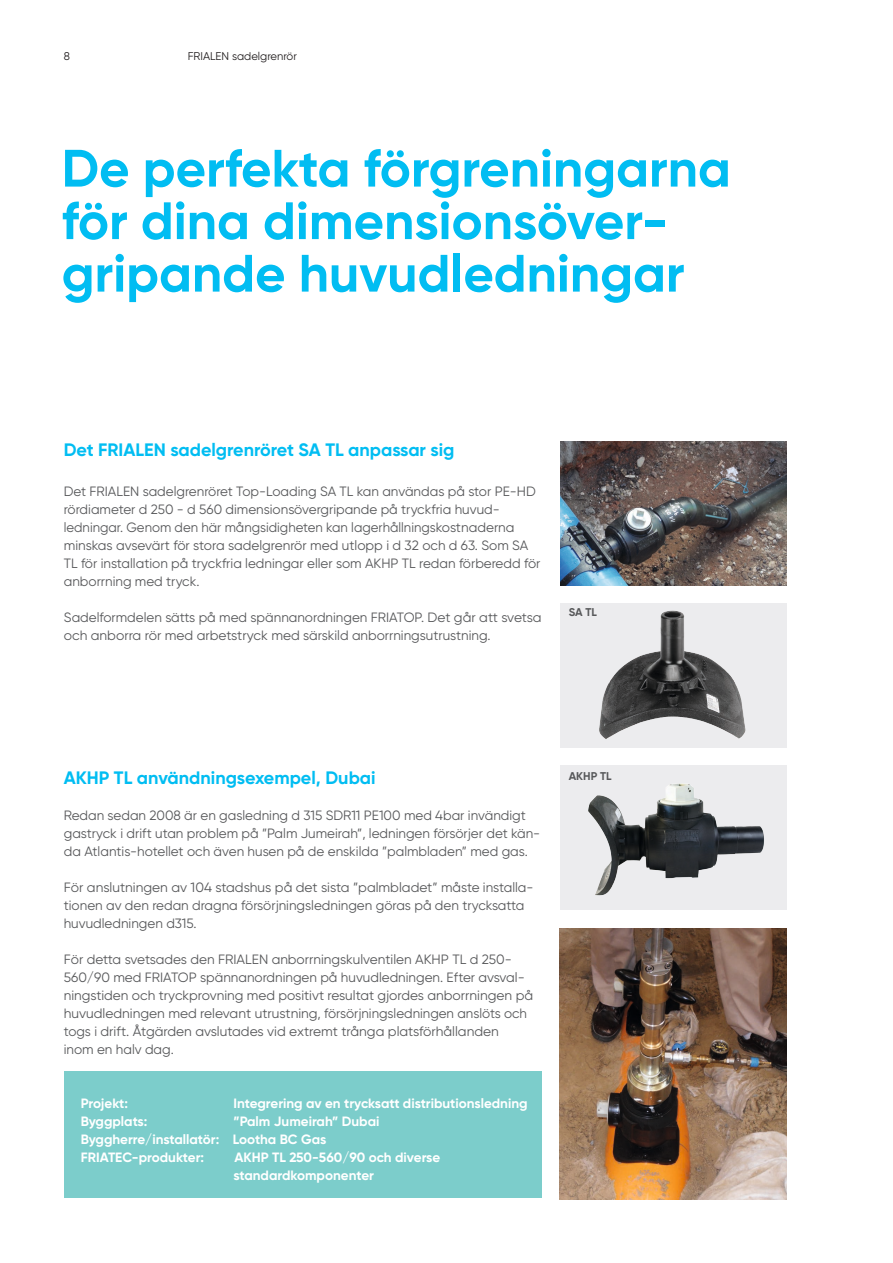
<style>
.page{position:relative;width:893px;height:1263px;background:#fff}
.page>*{position:absolute;margin:0;border:0;box-sizing:border-box;transform-origin:0 0}
.t1{font:700 52.5px/52.5px "Gilroy";color:#01bdf2}
.INTRO{font:700 18px "Gilroy";color:#01bdf2}
.copy{font:13.5px/18px "Gilroy";color:#57585a}
.left_Titel{font:700 13.5px/18px "Gilroy";color:#fff}
.t2{font:11.25px "Gilroy";color:#231f20}
.BU{font:700 11.25px "Gilroy";color:#57585a}
</style>
<div class="page">
<img style="left:560px;top:442px;width:227px;height:144px">
<div style="left:560px;top:604px;width:227px;height:144px;background:#ececee"></div>
<img style="left:599px;top:610px;width:147px;height:129px">
<div style="left:560px;top:766px;width:227px;height:144px;background:#ececee"></div>
<img style="left:588px;top:783px;width:176px;height:113px">
<img style="left:560px;top:928px;width:227px;height:271px">
<div style="left:64px;top:1072px;width:477px;height:126px;background:#7ccdcb"></div>
<p class="t2" style="left:64px;top:49px;width:8px">8</p>
<p class="t2" style="left:188px;top:49px;width:111px">FRIALEN sadelgrenrör</p>
<p class="t1" style="left:62px;top:142px;width:671px">De perfekta förgreningarna för dina dimensionsöver&shy;gripande huvudledningar</p>
<p class="INTRO" style="left:64px;top:439px;width:392px">Det FRIALEN sadelgrenröret SA TL anpassar sig</p>
<p class="copy" style="left:64px;top:482px;width:478px">Det FRIALEN sadelgrenröret Top-Loading SA TL kan användas på stor PE-HD rördiameter d 250 - d 560 dimensionsövergripande på tryckfria huvud&shy;ledningar. Genom den här mångsidigheten kan lagerhållningskostnaderna minskas avsevärt för stora sadelgrenrör med utlopp i d 32 och d 63. Som SA TL för installation på tryckfria ledningar eller som AKHP TL redan förberedd för anborrning med tryck.</p>
<p class="copy" style="left:64px;top:608px;width:479px">Sadelformdelen sätts på med spännanordningen FRIATOP. Det går att svetsa och anborra rör med arbetstryck med särskild anborrningsutrustning.</p>
<p class="BU" style="left:569px;top:605px;width:30px">SA TL</p>
<p class="INTRO" style="left:64px;top:766px;width:313px">AKHP TL användningsexempel, Dubai</p>
<p class="copy" style="left:64px;top:806px;width:478px">Redan sedan 2008 är en gasledning d 315 SDR11 PE100 med 4bar invändigt gastryck i drift utan problem på ”Palm Jumeirah”, ledningen försörjer det kän&shy;da Atlantis-hotellet och även husen på de enskilda ”palmbladen” med gas.</p>
<p class="copy" style="left:64px;top:878px;width:471px">För anslutningen av 104 stadshus på det sista ”palmbladet” måste installa&shy;tionen av den redan dragna försörjningsledningen göras på den trycksatta huvudledningen d315.</p>
<p class="copy" style="left:64px;top:950px;width:471px">För detta svetsades den FRIALEN anborrningskulventilen AKHP TL d 250- 560/90 med FRIATOP spännanordningen på huvudledningen. Efter avsval&shy;ningstiden och tryckprovning med positivt resultat gjordes anborrningen på huvudledningen med relevant utrustning, försörjningsledningen anslöts och togs i drift. Åtgärden avslutades vid extremt trånga platsförhållanden<br>inom en halv dag.</p>
<p class="left_Titel" style="left:81px;top:1094px;width:49px">Projekt:</p>
<p class="left_Titel" style="left:233px;top:1094px;width:296px">Integrering av en trycksatt distributionsledning</p>
<p class="left_Titel" style="left:81px;top:1112px;width:68px">Byggplats:</p>
<p class="left_Titel" style="left:233px;top:1112px;width:148px">”Palm Jumeirah” Dubai</p>
<p class="left_Titel" style="left:81px;top:1130px;width:247px">Byggherre/installatör: Lootha BC Gas</p>
<p class="left_Titel" style="left:81px;top:1148px;width:125px">FRIATEC-produkter:</p>
<p class="left_Titel" style="left:233px;top:1148px;width:208px">AKHP TL 250-560/90 och diverse standardkomponenter</p>
<p class="BU" style="left:569px;top:769px;width:44px">AKHP TL</p>
</div>
